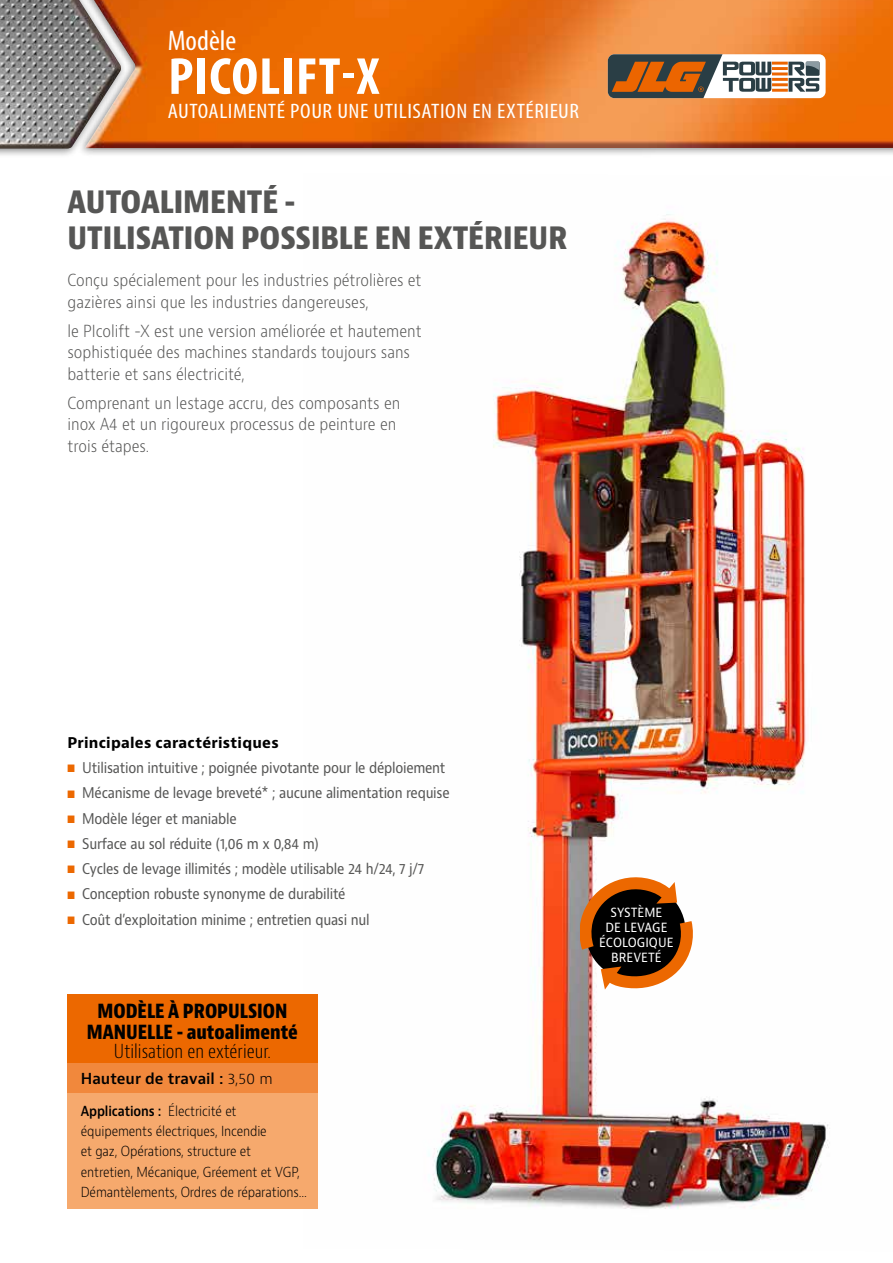
<style>
.page{position:relative;width:893px;height:1263px;background:#fff}
.page>*{position:absolute;margin:0;border:0;box-sizing:border-box;transform-origin:0 0}
.t1{font:700 condensed 52.5px "Myriad Pro";letter-spacing:.02em;color:#fff;scale:1.05 1}
.t2{font:800 condensed 30px/36px "Bernino Sans";color:#565655;scale:1.07 1}
.t3{font:condensed 28.5px "Myriad Pro";color:#fff;scale:1.05 1}
.t4{font:condensed 21px "Myriad Pro";letter-spacing:.02em;color:#fff;scale:1.12 1}
.t5{font:800 condensed 19.05px/21px "Bernino Sans";color:#000;text-align:center}
.t6{font:300 condensed 18.75px "Bernino Sans";color:#000}
.t7{font:300 16.2px/21.6px "Bernino Sans";color:#565655;scale:.9 1}
.t8{font:600 14.7px "Bernino Sans";color:#000}
.t9{font:14.4px "Bernino Sans";letter-spacing:-.02em;color:#565655;scale:.9 1}
.t10{font:700 14.4px "Bernino Sans";letter-spacing:.015em;color:#000}
.t11{font:300 13.5px/20.2px "Bernino Sans";letter-spacing:-.01em;color:#000;scale:.9 1}
.t12{font:13.5px/15.1px "Bernino Sans";color:#fff;text-align:center;scale:.9 1}
.s1{color:#ec6800}
.s2{font-weight:300}
.s3{font-weight:600}
</style>
<div class="page">
<div style="left:77px;top:0;width:816px;height:157px;background:#000;opacity:.5"></div>
<img style="left:128px;top:0;width:765px;height:148px">
<div style="left:0;top:0;width:128px;height:158px;background:#000;opacity:.5"></div>
<img style="left:0;top:0;width:121px;height:149px">
<div style="left:608px;top:54px;width:218px;height:44px;background:#fff;border-radius:7px"></div>
<svg style="left:608px;top:54px;width:211px;height:44px"></svg>
<img style="left:317px;top:214px;width:512px;height:995px">
<div style="left:68px;top:994px;width:249px;height:69px;background:#ec6800"></div>
<div style="left:68px;top:1063px;width:249px;height:30px;background:#f1883c"></div>
<div style="left:68px;top:1093px;width:249px;height:116px;background:#f6a96d"></div>
<svg style="left:580px;top:877px;width:113px;height:123px"></svg>
<h3 class="t3" style="left:168px;top:24px;width:67px">Modèle</h3>
<h1 class="t1" style="left:168px;top:44px;width:202px">PICOLIFT-X</h1>
<p class="t4" style="left:168px;top:98px;width:369px">AUTOALIMENTÉ POUR UNE UTILISATION EN EXTÉRIEUR</p>
<h2 class="t2" style="left:68px;top:185px;width:469px">AUTOALIMENTÉ -<br>UTILISATION POSSIBLE EN EXTÉRIEUR</h2>
<p class="t7" style="left:68px;top:270px;width:395px">Conçu spécialement pour les industries pétrolières et gazières ainsi que les industries dangereuses,</p>
<p class="t7" style="left:68px;top:320px;width:395px">le PIcolift -X est une version améliorée et hautement sophistiquée des machines standards toujours sans batterie et sans électricité,</p>
<p class="t7" style="left:68px;top:392px;width:371px">Comprenant un lestage accru, des composants en inox A4 et un rigoureux processus de peinture en trois étapes.</p>
<p class="t10" style="left:68px;top:733px;width:213px">Principales caractéristiques</p>
<p class="t9" style="left:68px;top:759px;width:422px"><span class="s1">■</span> Utilisation intuitive ; poignée pivotante pour le déploiement</p>
<p class="t9" style="left:68px;top:784px;width:426px"><span class="s1">■</span> Mécanisme de levage breveté* ; aucune alimentation requise</p>
<p class="t9" style="left:68px;top:809px;width:189px"><span class="s1">■</span> Modèle léger et maniable</p>
<p class="t9" style="left:68px;top:834px;width:281px"><span class="s1">■</span> Surface au sol réduite (1,06 m x 0,84 m)</p>
<p class="t9" style="left:68px;top:859px;width:398px"><span class="s1">■</span> Cycles de levage illimités ; modèle utilisable 24 h/24, 7 j/7</p>
<p class="t9" style="left:68px;top:885px;width:310px"><span class="s1">■</span> Conception robuste synonyme de durabilité</p>
<p class="t9" style="left:68px;top:910px;width:337px"><span class="s1">■</span> Coût d’exploitation minime ; entretien quasi nul</p>
<p class="t5" style="left:87px;top:1001px;width:213px">MODÈLE À PROPULSION<br>MANUELLE - autoalimenté</p>
<p class="t6" style="left:114px;top:1039px;width:158px">Utilisation en extérieur.</p>
<p class="t8" style="left:81px;top:1069px;width:194px">Hauteur de travail : <span class="s2">3,50 m</span></p>
<p class="t11" style="left:81px;top:1101px;width:253px"><span class="s3">Applications :</span> Électricité et équipements électriques, Incendie<br>et gaz, Opérations, structure et entretien, Mécanique, Gréement et VGP, Démantèlements, Ordres de réparations...</p>
<p class="t12" style="left:599px;top:905px;width:84px">SYSTÈME<br>DE LEVAGE<br>ÉCOLOGIQUE<br>BREVETÉ</p>
</div>
